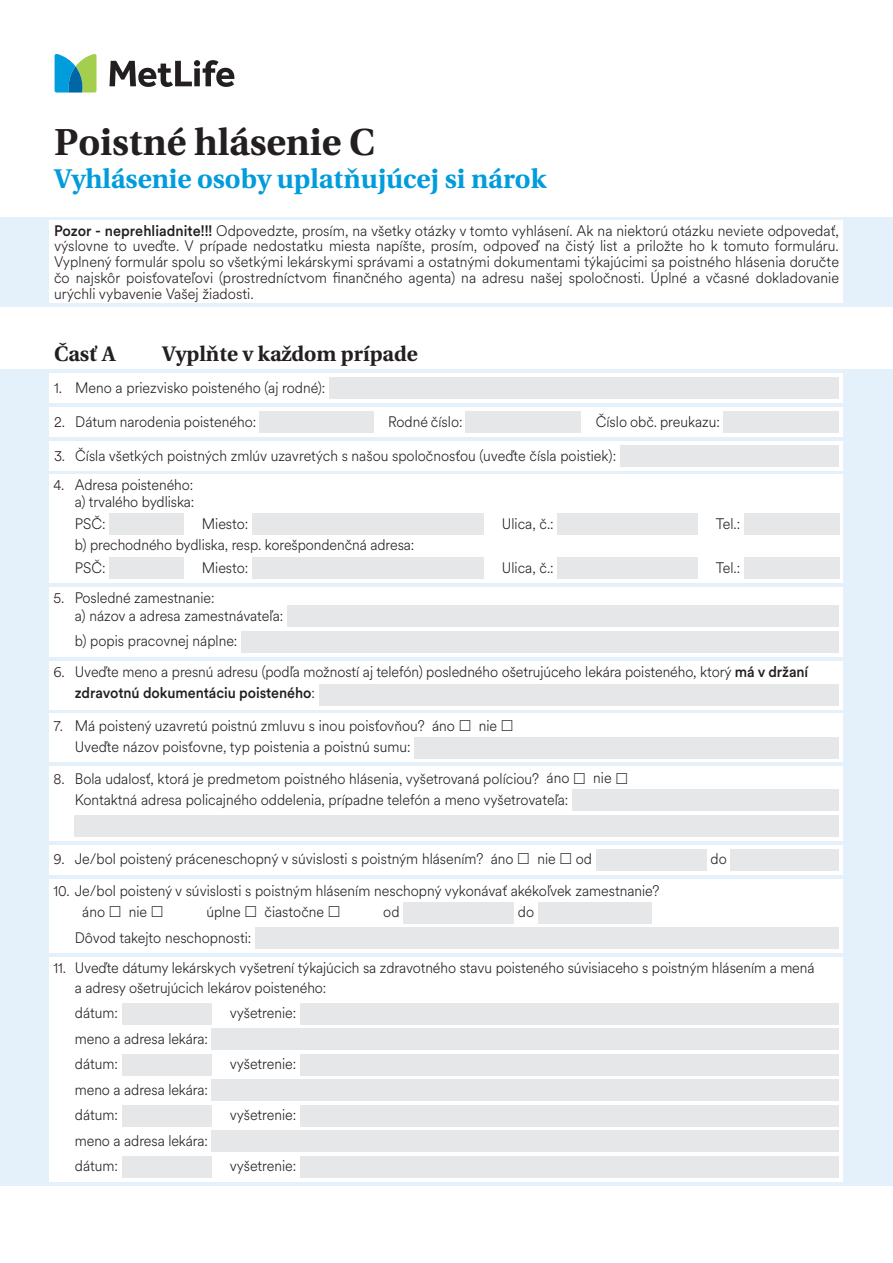
<style>
.page{position:relative;width:893px;height:1263px;background:#fff}
.page>*{position:absolute;margin:0;border:0;box-sizing:border-box;transform-origin:0 0}
.t1{font:700 37.5px "Utopia C Ex";color:#231f20}
.t2{font:700 27px "Utopia C Ex";color:#009cdc}
.t3{font:700 21px "Utopia C Ex";color:#231f20}
.t4{font:300 15.15px/25.5px "Met Life Circular";color:#231f20;scale:.94 1}
.t5{font:300 15.15px/15.8px "Met Life Circular";color:#231f20;text-align:justify;scale:.95 1}
.s1{font-weight:500}
</style>
<div class="page">
<div style="left:0;top:369px;width:893px;height:817px;background:#e4f1fa"></div>
<div style="left:0;top:217px;width:893px;height:90px;background:#e4f1fa"></div>
<div style="left:50px;top:221px;width:793px;height:82px;background:#fff"></div>
<div style="left:50px;top:373px;width:793px;height:30px;background:#fff"></div>
<div style="left:50px;top:441px;width:793px;height:30px;background:#fff"></div>
<div style="left:50px;top:407px;width:793px;height:30px;background:#fff"></div>
<div style="left:49px;top:845px;width:794px;height:30px;background:#fff"></div>
<div style="left:49px;top:474px;width:794px;height:109px;background:#fff"></div>
<div style="left:49px;top:957px;width:794px;height:224px;background:#fff"></div>
<div style="left:49px;top:587px;width:794px;height:70px;background:#fff"></div>
<div style="left:49px;top:661px;width:794px;height:48px;background:#fff"></div>
<div style="left:49px;top:714px;width:794px;height:48px;background:#fff"></div>
<div style="left:49px;top:879px;width:794px;height:74px;background:#fff"></div>
<div style="left:49px;top:766px;width:794px;height:75px;background:#fff"></div>
<svg style="left:109px;top:60px;width:125px;height:27px"></svg>
<svg style="left:55px;top:54px;width:42px;height:39px;background:#5cb2a5"></svg>
<div style="left:596px;top:849px;width:111px;height:21px;background:#e6e7e9"></div>
<div style="left:730px;top:849px;width:109px;height:21px;background:#e6e7e9"></div>
<div style="left:109px;top:514px;width:74px;height:21px;background:#e6e7e9"></div>
<div style="left:252px;top:514px;width:231px;height:21px;background:#e6e7e9"></div>
<div style="left:557px;top:514px;width:141px;height:21px;background:#e6e7e9"></div>
<div style="left:744px;top:514px;width:95px;height:21px;background:#e6e7e9"></div>
<div style="left:109px;top:557px;width:74px;height:21px;background:#e6e7e9"></div>
<div style="left:252px;top:557px;width:231px;height:21px;background:#e6e7e9"></div>
<div style="left:557px;top:557px;width:141px;height:21px;background:#e6e7e9"></div>
<div style="left:744px;top:557px;width:95px;height:21px;background:#e6e7e9"></div>
<div style="left:122px;top:1003px;width:90px;height:21px;background:#e6e7e9"></div>
<div style="left:300px;top:1003px;width:539px;height:21px;background:#e6e7e9"></div>
<div style="left:212px;top:1028px;width:627px;height:22px;background:#e6e7e9"></div>
<div style="left:122px;top:1054px;width:90px;height:21px;background:#e6e7e9"></div>
<div style="left:300px;top:1054px;width:539px;height:21px;background:#e6e7e9"></div>
<div style="left:212px;top:1079px;width:627px;height:22px;background:#e6e7e9"></div>
<div style="left:122px;top:1105px;width:90px;height:21px;background:#e6e7e9"></div>
<div style="left:300px;top:1105px;width:539px;height:21px;background:#e6e7e9"></div>
<div style="left:212px;top:1130px;width:627px;height:22px;background:#e6e7e9"></div>
<div style="left:122px;top:1156px;width:90px;height:21px;background:#e6e7e9"></div>
<div style="left:300px;top:1156px;width:539px;height:21px;background:#e6e7e9"></div>
<div style="left:287px;top:606px;width:552px;height:21px;background:#e6e7e9"></div>
<div style="left:241px;top:631px;width:598px;height:21px;background:#e6e7e9"></div>
<div style="left:319px;top:684px;width:519px;height:21px;background:#e6e7e9"></div>
<div style="left:414px;top:737px;width:425px;height:21px;background:#e6e7e9"></div>
<div style="left:403px;top:902px;width:111px;height:21px;background:#e6e7e9"></div>
<div style="left:538px;top:902px;width:114px;height:21px;background:#e6e7e9"></div>
<div style="left:255px;top:927px;width:584px;height:22px;background:#e6e7e9"></div>
<div style="left:572px;top:790px;width:267px;height:21px;background:#e6e7e9"></div>
<div style="left:75px;top:815px;width:764px;height:21px;background:#e6e7e9"></div>
<div style="left:329px;top:377px;width:509px;height:21px;background:#e6e7e9"></div>
<div style="left:620px;top:445px;width:218px;height:22px;background:#e6e7e9"></div>
<div style="left:259px;top:411px;width:114px;height:22px;background:#e6e7e9"></div>
<div style="left:466px;top:411px;width:115px;height:22px;background:#e6e7e9"></div>
<div style="left:723px;top:411px;width:115px;height:22px;background:#e6e7e9"></div>
<h1 class="t1" style="left:54px;top:121px;width:322px">Poistné hlásenie C</h1>
<h2 class="t2" style="left:54px;top:163px;width:494px">Vyhlásenie osoby uplatňujúcej si nárok</h2>
<p class="t5" style="left:54px;top:222px;width:828px"><span class="s1">Pozor - neprehliadnite!!!</span> Odpovedzte, prosím, na všetky otázky v tomto vyhlásení. Ak na niektorú otázku neviete odpovedať, výslovne to uveďte. V prípade nedostatku miesta napíšte, prosím, odpoveď na čistý list a priložte ho k tomuto formuláru.<br>Vyplnený formulár spolu so všetkými lekárskymi správami a ostatnými dokumentami týkajúcimi sa poistného hlásenia doručte čo najskôr poisťovateľovi (prostredníctvom finančného agenta) na adresu našej spoločnosti. Úplné a včasné dokladovanie urýchli vybavenie Vašej žiadosti.</p>
<h3 class="t3" style="left:54px;top:342px;width:63px">Časť A</h3>
<h3 class="t3" style="left:162px;top:342px;width:257px">Vyplňte v každom prípade</h3>
<p class="t4" style="left:54px;top:374px;width:290px">1. Meno a priezvisko poisteného (aj rodné):</p>
<p class="t4" style="left:54px;top:408px;width:217px">2. Dátum narodenia poisteného:</p>
<p class="t4" style="left:388px;top:408px;width:81px">Rodné číslo:</p>
<p class="t4" style="left:596px;top:408px;width:134px">Číslo obč. preukazu:</p>
<p class="t4" style="left:54px;top:442px;width:600px">3. Čísla všetkých poistných zmlúv uzavretých s našou spoločnosťou (uveďte čísla poistiek):</p>
<p class="t4" style="left:54px;top:476px;width:151px;line-height:16.5px;text-align:right">4. Adresa poisteného: a) trvalého bydliska:</p>
<p class="t4" style="left:75px;top:510px;width:34px">PSČ:</p>
<p class="t4" style="left:202px;top:510px;width:51px">Miesto:</p>
<p class="t4" style="left:502px;top:510px;width:57px">Ulica, č.:</p>
<p class="t4" style="left:716px;top:510px;width:27px">Tel.:</p>
<p class="t4" style="left:75px;top:533px;width:363px;line-height:22.2px">b) prechodného bydliska, resp. korešpondenčná adresa:<br>PSČ:</p>
<p class="t4" style="left:202px;top:554px;width:51px">Miesto:</p>
<p class="t4" style="left:502px;top:554px;width:57px">Ulica, č.:</p>
<p class="t4" style="left:716px;top:554px;width:27px">Tel.:</p>
<p class="t4" style="left:75px;top:588px;width:223px;line-height:18px;text-indent:-21px">5. Posledné zamestnanie:<br>a) názov a adresa zamestnávateľa:</p>
<p class="t4" style="left:75px;top:628px;width:174px">b) popis pracovnej náplne:</p>
<p class="t4" style="left:75px;top:661px;width:782px;line-height:20.7px;text-indent:-21px">6. Uveďte meno a presnú adresu (podľa možností aj telefón) posledného ošetrujúceho lekára poisteného, ktorý <span class="s1">má v držaní zdravotnú dokumentáciu poisteného</span>:</p>
<p class="t4" style="left:54px;top:713px;width:429px">7. Má poistený uzavretú poistnú zmluvu s inou poisťovňou? áno</p>
<p class="t4" style="left:479px;top:713px;width:21px">nie</p>
<p class="t4" style="left:75px;top:733px;width:359px">Uveďte názov poisťovne, typ poistenia a poistnú sumu:</p>
<p class="t4" style="left:54px;top:765px;width:550px">8. Bola udalosť, ktorá je predmetom poistného hlásenia, vyšetrovaná políciou? áno</p>
<p class="t4" style="left:593px;top:764px;width:21px">nie</p>
<p class="t4" style="left:75px;top:786px;width:527px">Kontaktná adresa policajného oddelenia, prípadne telefón a meno vyšetrovateľa:</p>
<p class="t4" style="left:54px;top:846px;width:491px">9. Je/bol poistený práceneschopný v súvislosti s poistným hlásením? áno</p>
<p class="t4" style="left:537px;top:846px;width:21px">nie</p>
<p class="t4" style="left:576px;top:846px;width:19px">od</p>
<p class="t4" style="left:710px;top:846px;width:19px">do</p>
<p class="t4" style="left:82px;top:880px;width:616px;line-height:20.7px;text-indent:-29px">10. Je/bol poistený v súvislosti s poistným hlásením neschopný vykonávať akékoľvek zamestnanie? áno</p>
<p class="t4" style="left:129px;top:898px;width:21px">nie</p>
<p class="t4" style="left:206px;top:898px;width:38px">úplne</p>
<p class="t4" style="left:264px;top:898px;width:65px">čiastočne</p>
<p class="t4" style="left:383px;top:898px;width:19px">od</p>
<p class="t4" style="left:518px;top:898px;width:19px">do</p>
<p class="t4" style="left:75px;top:924px;width:189px">Dôvod takejto neschopnosti:</p>
<p class="t4" style="left:75px;top:957px;width:788px;line-height:19.5px;text-indent:-21px">11. Uveďte dátumy lekárskych vyšetrení týkajúcich sa zdravotného stavu poisteného súvisiaceho s poistným hlásením a mená a adresy ošetrujúcich lekárov poisteného:</p>
<p class="t4" style="left:75px;top:999px;width:47px">dátum:</p>
<p class="t4" style="left:230px;top:999px;width:72px">vyšetrenie:</p>
<p class="t4" style="left:75px;top:1025px;width:143px">meno a adresa lekára: dátum:</p>
<p class="t4" style="left:230px;top:1050px;width:72px">vyšetrenie:</p>
<p class="t4" style="left:75px;top:1076px;width:143px">meno a adresa lekára: dátum:</p>
<p class="t4" style="left:75px;top:1127px;width:143px">meno a adresa lekára: dátum:</p>
<p class="t4" style="left:230px;top:1101px;width:72px">vyšetrenie:</p>
<p class="t4" style="left:230px;top:1152px;width:72px">vyšetrenie:</p>
</div>
